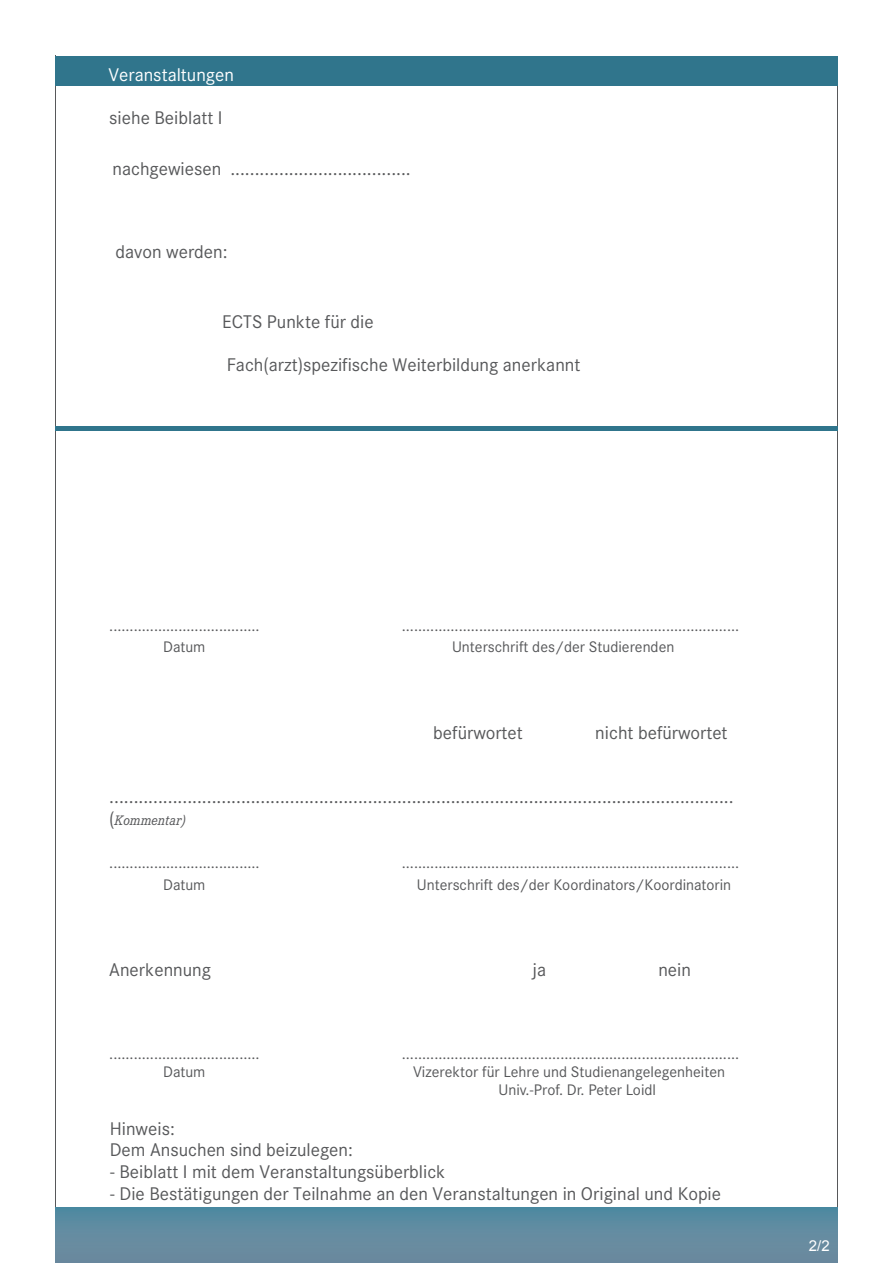
<style>
.page{position:relative;width:893px;height:1263px;background:#fff}
.page>*{position:absolute;margin:0;border:0;box-sizing:border-box;transform-origin:0 0}
.t1{font:18px/21.6px "Corporate S";color:#57585a}
.t2{font:18px "Corporate S";color:#fff}
.t3{font:15px "Corporate S";color:#57585a}
.t4{font:15px "Arial";color:#fff}
.t5{font:italic 13.5px "Corporate E";color:#57585a}
.s1{font-family:"Corporate S";font-style:normal;font-size:18px}
</style>
<div class="page">
<hr style="left:837px;top:82px;width:1px;height:1146px;background:#57585a">
<hr style="left:55px;top:76px;width:1px;height:1147px;background:#57585a">
<div style="left:55px;top:1208px;width:783px;height:55px;background:linear-gradient(to bottom,#538ba2,#708a9e)"></div>
<hr style="left:55px;top:55px;width:1px;height:300px;background:#57585a">
<hr style="left:55px;top:427px;width:783px;height:4px;background:#30758c">
<div style="left:55px;top:56px;width:783px;height:29px;background:#30758c"></div>
<p class="t2" style="left:108px;top:64px;width:127px">Veranstaltungen</p>
<p class="t1" style="left:109px;top:107px;width:115px">siehe Beiblatt I</p>
<p class="t1" style="left:112px;top:158px;width:300px">nachgewiesen .....................................</p>
<p class="t1" style="left:115px;top:241px;width:114px">davon werden:</p>
<p class="t1" style="left:222px;top:311px;width:153px">ECTS Punkte für die</p>
<p class="t1" style="left:227px;top:354px;width:355px">Fach(arzt)spezifische Weiterbildung anerkannt</p>
<p class="t3" style="left:109px;top:616px;width:152px">.....................................</p>
<p class="t3" style="left:402px;top:616px;width:339px">...................................................................................</p>
<p class="t3" style="left:163px;top:638px;width:44px">Datum</p>
<p class="t3" style="left:452px;top:638px;width:224px">Unterschrift des/der Studierenden</p>
<p class="t1" style="left:433px;top:722px;width:91px">befürwortet</p>
<p class="t1" style="left:595px;top:722px;width:134px">nicht befürwortet</p>
<p class="t1" style="left:109px;top:786px;width:626px">................................................................................................................................</p>
<p class="t5" style="left:109px;top:812px;width:78px"><span class="s1">(</span>Kommentar)</p>
<p class="t3" style="left:109px;top:854px;width:152px">.....................................</p>
<p class="t3" style="left:402px;top:854px;width:339px">...................................................................................</p>
<p class="t3" style="left:163px;top:876px;width:44px">Datum</p>
<p class="t3" style="left:417px;top:876px;width:316px">Unterschrift des/der Koordinators/Koordinatorin</p>
<p class="t1" style="left:109px;top:959px;width:103px">Anerkennung</p>
<p class="t1" style="left:532px;top:959px;width:15px">ja</p>
<p class="t1" style="left:658px;top:959px;width:34px">nein</p>
<p class="t3" style="left:109px;top:1045px;width:152px">.....................................</p>
<p class="t3" style="left:402px;top:1045px;width:339px">...................................................................................</p>
<p class="t3" style="left:163px;top:1063px;width:44px">Datum</p>
<p class="t3" style="left:413px;top:1063px;width:314px">Vizerektor für Lehre und Studienangelegenheiten</p>
<p class="t3" style="left:499px;top:1081px;width:159px">Univ.-Prof. Dr. Peter Loidl</p>
<p class="t1" style="left:110px;top:1118px;width:245px">Hinweis:<br>Dem Ansuchen sind beizulegen:</p>
<p class="t1" style="left:110px;top:1161px;width:337px">- Beiblatt I mit dem Veranstaltungsüberblick</p>
<p class="t1" style="left:110px;top:1183px;width:613px">- Die Bestätigungen der Teilnahme an den Veranstaltungen in Original und Kopie</p>
<p class="t4" style="left:809px;top:1236px;width:22px">2/2</p>
</div>
